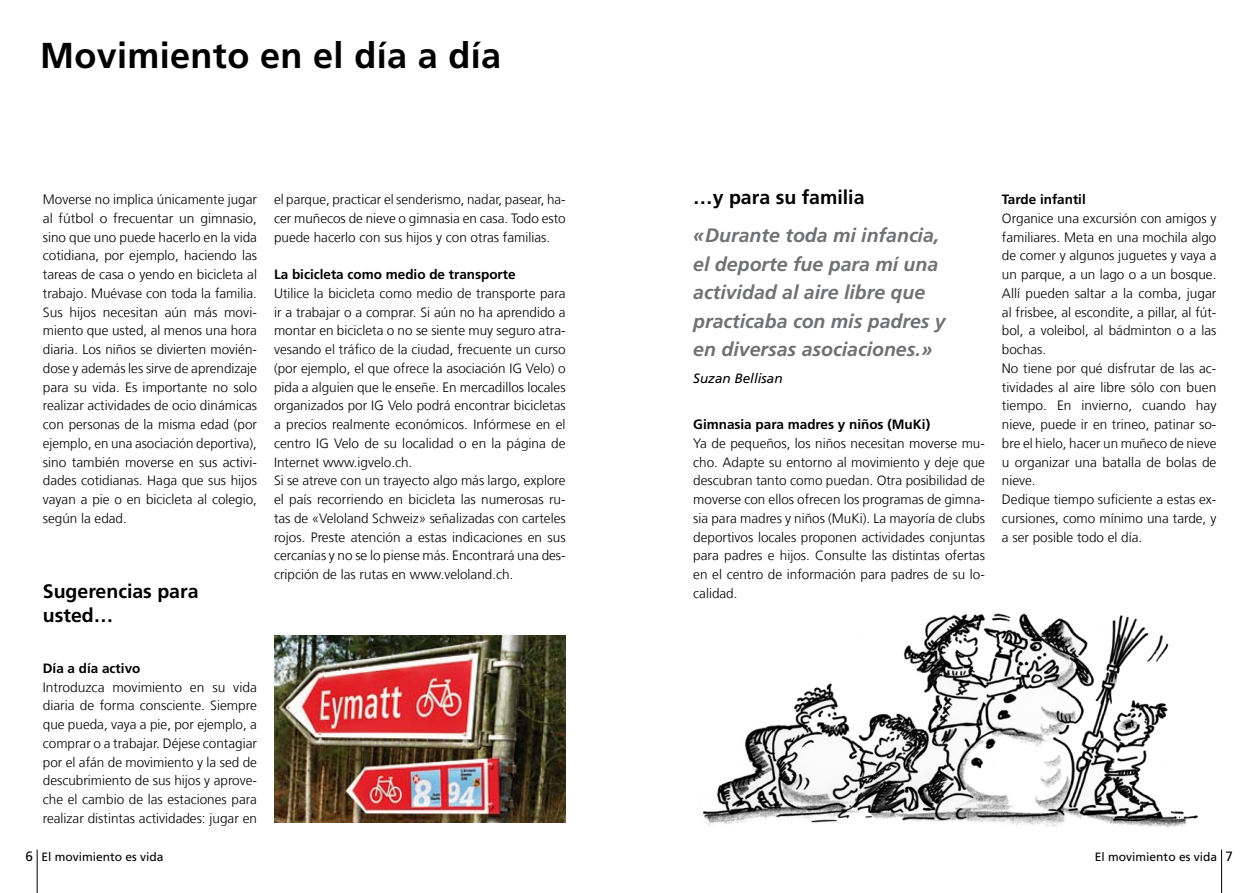
<style>
.page{position:relative;width:1259px;height:893px;background:#fff}
.page>*{position:absolute;margin:0;border:0;box-sizing:border-box;transform-origin:0 0}
.t1{font:700 36px "Frutiger LT Com";letter-spacing:.01em;color:#000}
.t2{font:italic 700 19.5px/28.5px "Frutiger LT Com";color:#707173}
.t3{font:700 19.5px/24px "Frutiger LT Com";color:#000}
.t4{font:300 13.5px/18.8px "Frutiger LT Com";color:#000;text-align:justify}
.t5{font:700 13.5px "Frutiger LT Com";color:#000}
.t6{font:italic 13.5px "Frutiger LT Com";color:#000}
.t7{font:12px "Frutiger LT Com";color:#000}
.s1{font-size:13.5px}
</style>
<div class="page">
<img style="left:274px;top:635px;width:292px;height:188px">
<hr style="left:37px;top:849px;width:1px;height:44px;background:#000">
<hr style="left:1221px;top:849px;width:1px;height:44px;background:#000">
<img style="left:703px;top:613px;width:496px;height:215px">
<h1 class="t1" style="left:40px;top:34px;width:463px">Movimiento en el día a día</h1>
<p class="t4" style="left:43px;top:190px;width:216px">Moverse no implica únicamente jugar al fútbol o frecuentar un gimnasio, sino que uno puede hacerlo en la vida cotidiana, por ejemplo, haciendo las tareas de casa o yendo en bicicleta al trabajo. Muévase con toda la familia.<br>Sus hijos necesitan aún más movi&shy;miento que usted, al menos una hora diaria. Los niños se divierten movién&shy;dose y además les sirve de aprendizaje para su vida. Es importante no solo realizar actividades de ocio dinámicas con personas de la misma edad (por ejemplo, en una asociación deportiva), sino también moverse en sus activi&shy;dades cotidianas. Haga que sus hijos vayan a pie o en bicicleta al colegio, según la edad.</p>
<h2 class="t3" style="left:43px;top:579px;width:157px">Sugerencias para usted…</h2>
<p class="t5" style="left:43px;top:660px;width:99px">Día a día activo</p>
<p class="t4" style="left:43px;top:678px;width:216px">Introduzca movimiento en su vida diaria de forma consciente. Siempre que pueda, vaya a pie, por ejemplo, a comprar o a trabajar. Déjese contagiar por el afán de movimiento y la sed de descubrimiento de sus hijos y aprove&shy;che el cambio de las estaciones para realizar distintas actividades: jugar en</p>
<p class="t4" style="left:274px;top:190px;width:293px">el parque, practicar el senderismo, nadar, pasear, ha&shy;cer muñecos de nieve o gimnasia en casa. Todo esto puede hacerlo con sus hijos y con otras familias.</p>
<p class="t5" style="left:274px;top:266px;width:243px">La bicicleta como medio de transporte</p>
<p class="t4" style="left:274px;top:284px;width:293px;text-align:left">Utilice la bicicleta como medio de transporte para ir a trabajar o a comprar. Si aún no ha aprendido a montar en bicicleta o no se siente muy seguro atra&shy;vesando el tráfico de la ciudad, frecuente un curso (por ejemplo, el que ofrece la asociación IG Velo) o pida a alguien que le enseñe. En mercadillos locales organizados por IG Velo podrá encontrar bicicletas a precios realmente económicos. Infórmese en el centro IG Velo de su localidad o en la página de Internet www.igvelo.ch.<br>Si se atreve con un trayecto algo más largo, explore el país recorriendo en bicicleta las numerosas ru&shy;tas de «Veloland Schweiz» señalizadas con carteles rojos. Preste atención a estas indicaciones en sus cercanías y no se lo piense más. Encontrará una des&shy;cripción de las rutas en www.veloland.ch.</p>
<h2 class="t3" style="left:693px;top:185px;width:173px">…y para su familia</h2>
<h2 class="t2" style="left:693px;top:221px;width:254px">«Durante toda mi infancia, el deporte fue para mí una actividad al aire libre que practicaba con mis padres y en diversas asociaciones.»</h2>
<p class="t6" style="left:693px;top:370px;width:91px">Suzan Bellisan</p>
<p class="t5" style="left:693px;top:416px;width:238px">Gimnasia para madres y niños (MuKi)</p>
<p class="t4" style="left:693px;top:434px;width:293px">Ya de pequeños, los niños necesitan moverse mu&shy;cho. Adapte su entorno al movimiento y deje que descubran tanto como puedan. Otra posibilidad de moverse con ellos ofrecen los programas de gimna&shy;sia para madres y niños (MuKi). La mayoría de clubs deportivos locales proponen actividades conjuntas para padres e hijos. Consulte las distintas ofertas en el centro de información para padres de su lo&shy;calidad.</p>
<p class="t5" style="left:1002px;top:191px;width:85px">Tarde infantil</p>
<p class="t4" style="left:1002px;top:209px;width:216px;text-align:left">Organice una excursión con amigos y familiares. Meta en una mochila algo de comer y algunos juguetes y vaya a un parque, a un lago o a un bosque.<br>Allí pueden saltar a la comba, jugar al frisbee, al escondite, a pillar, al fút&shy;bol, a voleibol, al bádminton o a las bochas.<br>No tiene por qué disfrutar de las ac&shy;tividades al aire libre sólo con buen tiempo. En invierno, cuando hay nieve, puede ir en trineo, patinar so&shy;bre el hielo, hacer un muñeco de nieve u organizar una batalla de bolas de nieve.<br>Dedique tiempo suficiente a estas ex&shy;cursiones, como mínimo una tarde, y a ser posible todo el día.</p>
<p class="t7" style="left:26px;top:849px;width:140px"><span class="s1">6</span> El movimiento es vida</p>
<p class="t7" style="left:1095px;top:849px;width:140px">El movimiento es vida <span class="s1">7</span></p>
</div>
